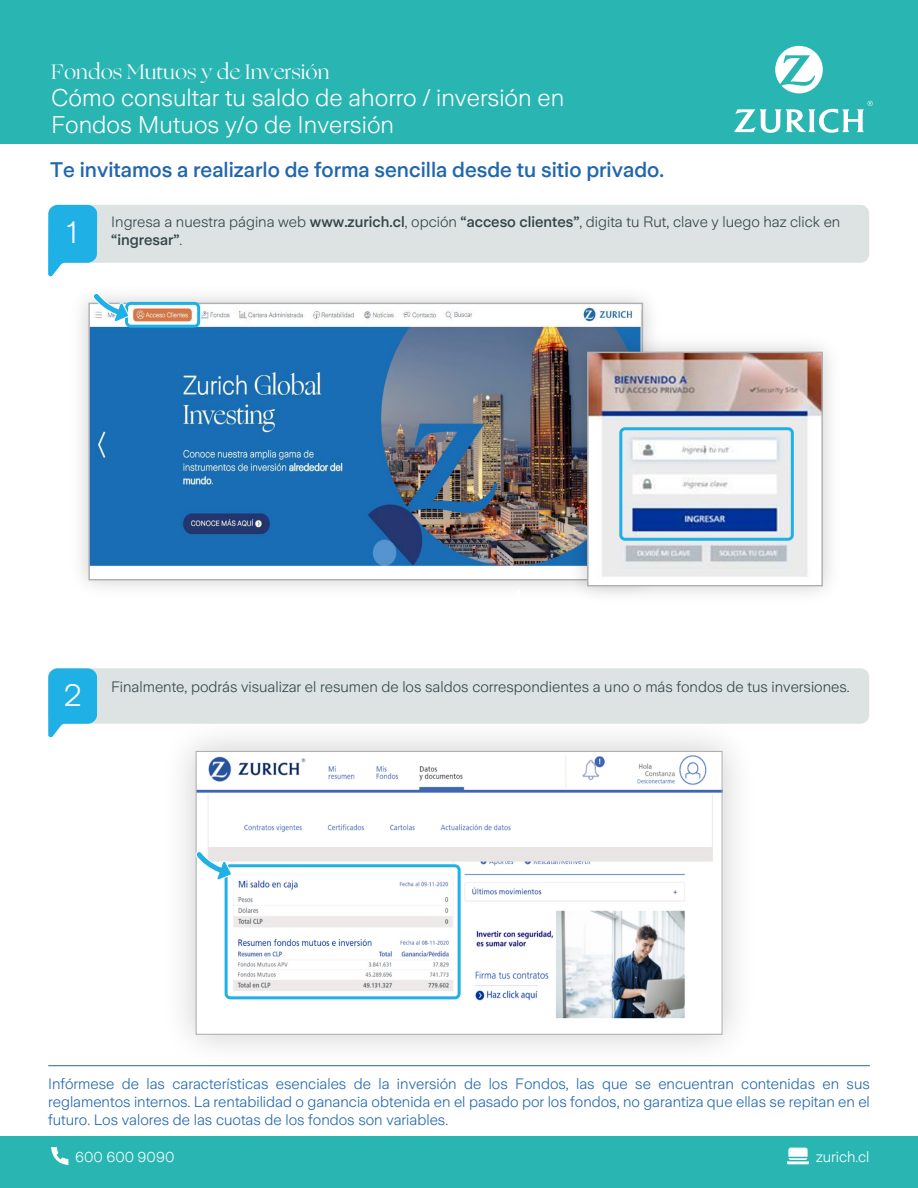
<style>
.page{position:relative;width:918px;height:1188px;background:#fff}
.page>*{position:absolute;margin:0;border:0;box-sizing:border-box;transform-origin:0 0}
.t1{font:300 30.6px "Zurich Sans";color:#fff}
.t2{font:300 24px/27px "Zurich Sans";color:#fff}
.t3{font:500 21px "Zurich Sans";color:#2167ad}
.t4{font:21px "Ogg";color:#fff}
.t5{font:300 15px/18px "Zurich Sans";color:#2167ad;text-align:justify}
.t6{font:300 15px/18px "Zurich Sans";color:#344549}
.t7{font:300 15px "Zurich Sans";color:#fff}
.t8{font:300 14.25px "Zurich Sans";color:#fff}
.s1{font-weight:500}
.s2{font-size:30.6px;color:#fff}
</style>
<div class="page">
<img style="left:149px;top:738px;width:621px;height:329px">
<img style="left:198px;top:753px;width:523px;height:280px">
<div style="left:196px;top:751px;width:527px;height:284px;border:1px solid #adb0b3"></div>
<div style="left:48px;top:668px;width:821px;height:56px;background:#dce3e2;border-radius:9px"></div>
<div style="left:0;top:0;width:918px;height:144px;background:#29b5b2"></div>
<img style="left:90px;top:305px;width:551px;height:263px">
<img style="left:559px;top:324px;width:271px;height:275px">
<img style="left:589px;top:354px;width:232px;height:230px">
<div style="left:587px;top:352px;width:236px;height:234px;border:1px solid #adb0b3"></div>
<div style="left:48px;top:205px;width:821px;height:58px;background:#dce3e2;border-radius:9px"></div>
<svg style="left:48px;top:205px;width:49px;height:72px"></svg>
<div style="left:619px;top:427px;width:175px;height:114px;border:3px solid #1fb0e5;border-radius:4px"></div>
<div style="left:125px;top:302px;width:75px;height:26px;border:3px solid #1fb0e5;border-radius:4px"></div>
<svg style="left:92px;top:293px;width:38px;height:30px"></svg>
<svg style="left:48px;top:668px;width:49px;height:70px"></svg>
<div style="left:225px;top:864px;width:236px;height:135px;border:3px solid #1fb0e5;border-radius:4px"></div>
<svg style="left:775px;top:46px;width:48px;height:47px"></svg>
<svg style="left:734px;top:101px;width:139px;height:32px"></svg>
<svg style="left:195px;top:851px;width:38px;height:30px"></svg>
<hr style="left:48px;top:1065px;width:822px;height:1px;background:#2167ad">
<div style="left:0;top:1137px;width:918px;height:51px;background:#29b5b2"></div>
<svg style="left:51px;top:1147px;width:17px;height:18px"></svg>
<svg style="left:787px;top:1148px;width:22px;height:16px"></svg>
<h3 class="t4" style="left:51px;top:58px;width:280px">Fondos Mutuos y de Inversión</h3>
<h2 class="t2" style="left:51px;top:84px;width:515px">Cómo consultar tu saldo de ahorro / inversión en<br>Fondos Mutuos y/o de Inversión</h2>
<h3 class="t3" style="left:50px;top:159px;width:615px">Te invitamos a realizarlo de forma sencilla desde tu sitio privado.</h3>
<p class="t6" style="left:67px;top:213px;width:775px;text-indent:44px">Ingresa a nuestra página web <span class="s1">www.zurich.cl</span>, opción <span class="s1">“acceso clientes”</span>, digita tu Rut, clave y luego haz click en<br><span class="s2">1</span> <span class="s1">“ingresar”</span>.</p>
<h1 class="t1" style="left:64px;top:678px;width:19px">2</h1>
<p class="t6" style="left:111px;top:678px;width:740px">Finalmente, podrás visualizar el resumen de los saldos correspondientes a uno o más fondos de tus inversiones.</p>
<p class="t5" style="left:48px;top:1075px;width:823px">Infórmese de las características esenciales de la inversión de los Fondos, las que se encuentran contenidas en sus reglamentos internos. La rentabilidad o ganancia obtenida en el pasado por los fondos, no garantiza que ellas se repitan en el futuro. Los valores de las cuotas de los fondos son variables.</p>
<p class="t8" style="left:75px;top:1150px;width:101px">600 600 9090</p>
<p class="t7" style="left:816px;top:1149px;width:55px">zurich.cl</p>
</div>
